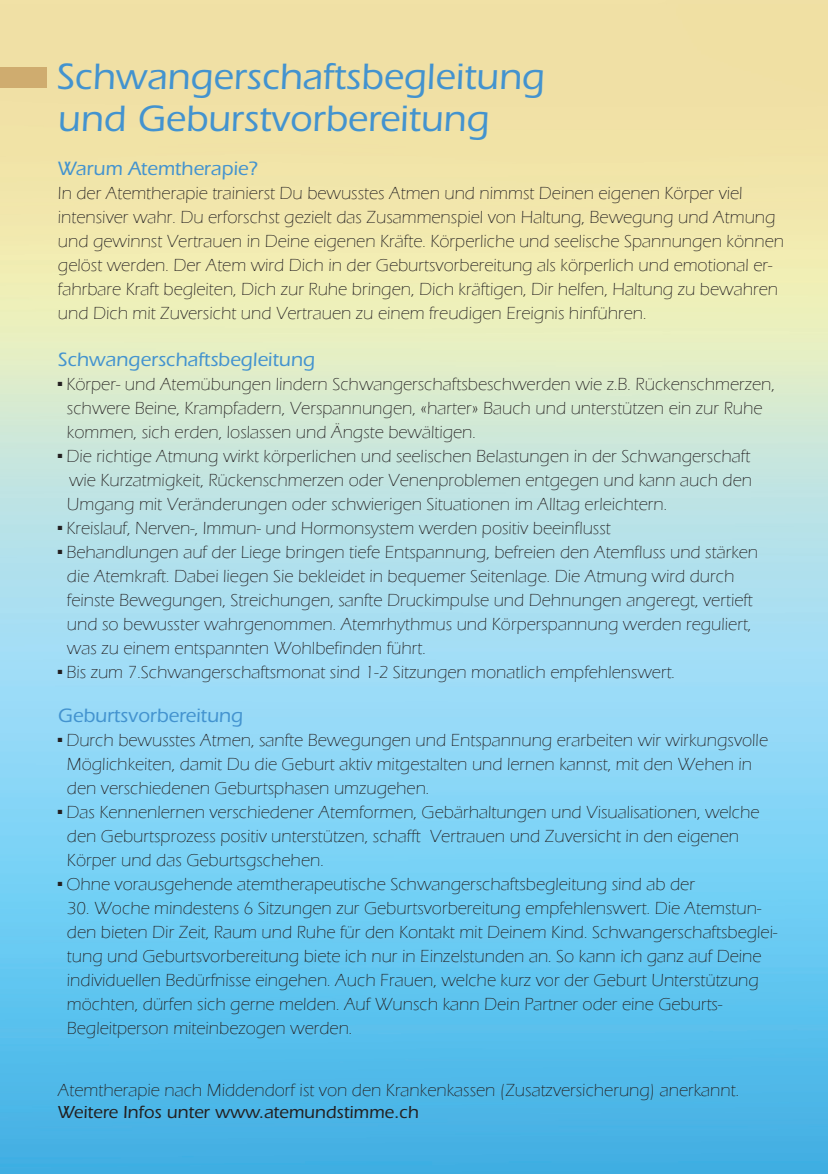
<style>
.page{position:relative;width:828px;height:1174px;background:#fff}
.page>*{position:absolute;margin:0;border:0;box-sizing:border-box;transform-origin:0 0}
.t1{font:500 38px/42px "ITC Eras Std";color:#4393cf}
.t2{font:500 20px "ITC Eras Std";color:#4393cf}
.t3{font:300 18px/24px "Eras ITC";color:#231f20}
.t4{font:500 18px "ITC Eras Std";color:#231f20}
</style>
<div class="page">
<img style="left:0;top:0;width:828px;height:1174px">
<div style="left:0;top:67px;width:46px;height:20px;background:#cfac6f"></div>
<h1 class="t1" style="left:56px;top:56px;width:490px">Schwangerschaftsbegleitung und Geburstvorbereitung</h1>
<p class="t2" style="left:58px;top:158px;width:201px">Warum Atemtherapie?</p>
<p class="t3" style="left:58px;top:182px;width:727px">In der Atemtherapie trainierst Du bewusstes Atmen und nimmst Deinen eigenen Körper viel intensiver wahr. Du erforschst gezielt das Zusammenspiel von Haltung, Bewegung und Atmung und gewinnst Vertrauen in Deine eigenen Kräfte. Körperliche und seelische Spannungen können gelöst werden. Der Atem wird Dich in der Geburtsvorbereitung als körperlich und emotional er&shy;fahrbare Kraft begleiten, Dich zur Ruhe bringen, Dich kräftigen, Dir helfen, Haltung zu bewahren und Dich mit Zuversicht und Vertrauen zu einem freudigen Ereignis hinführen.</p>
<p class="t2" style="left:58px;top:348px;width:258px">Schwangerschaftsbegleitung</p>
<p class="t3" style="left:67px;top:372px;width:709px;text-indent:-9px">■ Körper- und Atemübungen lindern Schwangerschaftsbeschwerden wie z.B. Rückenschmerzen, schwere Beine, Krampfadern, Verspannungen, «harter» Bauch und unterstützen ein zur Ruhe kommen, sich erden, loslassen und Ängste bewältigen.</p>
<p class="t3" style="left:67px;top:444px;width:686px;text-align:justify;text-indent:-9px">■ Die richtige Atmung wirkt körperlichen und seelischen Belastungen in der Schwangerschaft wie Kurzatmigkeit, Rückenschmerzen oder Venenproblemen entgegen und kann auch den Umgang mit Veränderungen oder schwierigen Situationen im Alltag erleichtern.</p>
<p class="t3" style="left:58px;top:516px;width:554px">■ Kreislauf, Nerven-, Immun- und Hormonsystem werden positiv beeinflusst</p>
<p class="t3" style="left:67px;top:540px;width:693px;text-indent:-9px">■ Behandlungen auf der Liege bringen tiefe Entspannung, befreien den Atemfluss und stärken die Atemkraft. Dabei liegen Sie bekleidet in bequemer Seitenlage. Die Atmung wird durch feinste Bewegungen, Streichungen, sanfte Druckimpulse und Dehnungen angeregt, vertieft und so bewusster wahrgenommen. Atemrhythmus und Körperspannung werden reguliert, was zu einem entspannten Wohlbefinden führt.</p>
<p class="t3" style="left:58px;top:660px;width:619px">■ Bis zum 7.Schwangerschaftsmonat sind 1-2 Sitzungen monatlich empfehlenswert.</p>
<p class="t2" style="left:58px;top:704px;width:187px">Geburtsvorbereitung</p>
<p class="t3" style="left:67px;top:728px;width:702px;text-indent:-9px">■ Durch bewusstes Atmen, sanfte Bewegungen und Entspannung erarbeiten wir wirkungsvolle<br>Möglichkeiten, damit Du die Geburt aktiv mitgestalten und lernen kannst, mit den Wehen in den verschiedenen Geburtsphasen umzugehen.</p>
<p class="t3" style="left:67px;top:800px;width:694px;text-indent:-9px">■ Das Kennenlernen verschiedener Atemformen, Gebärhaltungen und Visualisationen, welche den Geburtsprozess positiv unterstützen, schafft Vertrauen und Zuversicht in den eigenen<br>Körper und das Geburtsgschehen.</p>
<p class="t3" style="left:58px;top:872px;width:638px">■ Ohne vorausgehende atemtherapeutische Schwangerschaftsbegleitung sind ab der</p>
<p class="t3" style="left:67px;top:896px;width:712px">30. Woche mindestens 6 Sitzungen zur Geburtsvorbereitung empfehlenswert. Die Atemstun&shy;den bieten Dir Zeit, Raum und Ruhe für den Kontakt mit Deinem Kind. Schwangerschaftsbeglei&shy;tung und Geburtsvorbereitung biete ich nur in Einzelstunden an. So kann ich ganz auf Deine individuellen Bedürfnisse eingehen. Auch Frauen, welche kurz vor der Geburt Unterstützung möchten, dürfen sich gerne melden. Auf Wunsch kann Dein Partner oder eine Geburts-Begleitperson miteinbezogen werden.</p>
<p class="t3" style="left:58px;top:1078px;width:683px">Atemtherapie nach Middendorf ist von den Krankenkassen (Zusatzversicherung) anerkannt.</p>
<p class="t4" style="left:58px;top:1101px;width:362px">Weitere Infos unter www.atemundstimme.ch</p>
</div>
